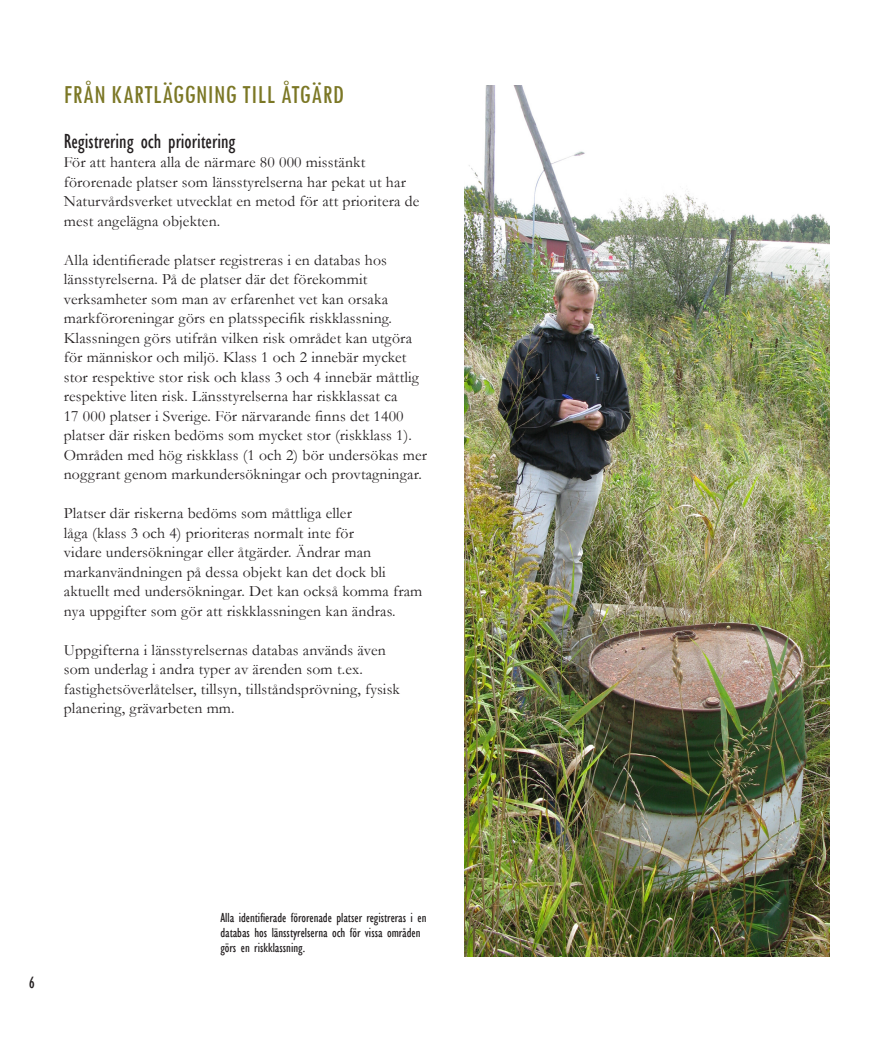
<style>
.page{position:relative;width:893px;height:1063px;background:#fff}
.page>*{position:absolute;margin:0;border:0;box-sizing:border-box;transform-origin:0 0}
.t1{font:condensed 27px "Tw Cen";letter-spacing:.01em;color:#7b7725}
.t2{font:condensed 21px "Gill Sans";color:#231f20}
.t3{font:condensed 16.5px "Gill Sans";color:#231f20}
.t4{font:15.75px/19.5px "Garamond";letter-spacing:.01em;color:#231f20}
.t5{font:condensed 13.5px/15px "Gill Sans";color:#231f20}
</style>
<div class="page">
<img style="left:465px;top:85px;width:364px;height:872px">
<p class="t1" style="left:64px;top:78px;width:282px">FRÅN KARTLÄGGNING TILL ÅTGÄRD</p>
<p class="t2" style="left:64px;top:128px;width:173px">Registrering och prioritering</p>
<p class="t4" style="left:64px;top:152px;width:357px">För att hantera alla de närmare 80 000 misstänkt förorenade platser som länsstyrelserna har pekat ut har Naturvårdsverket utvecklat en metod för att prioritera de mest angelägna objekten.</p>
<p class="t4" style="left:64px;top:250px;width:365px">Alla identifierade platser registreras i en databas hos länsstyrelserna. På de platser där det förekommit verksamheter som man av erfarenhet vet kan orsaka markföroreningar görs en platsspecifik riskklassning.<br>Klassningen görs utifrån vilken risk området kan utgöra för människor och miljö. Klass 1 och 2 innebär mycket stor respektive stor risk och klass 3 och 4 innebär måttlig respektive liten risk. Länsstyrelserna har riskklassat ca<br>17 000 platser i Sverige. För närvarande finns det 1400 platser där risken bedöms som mycket stor (riskklass 1).<br>Områden med hög riskklass (1 och 2) bör undersökas mer noggrant genom markundersökningar och provtagningar.</p>
<p class="t4" style="left:64px;top:503px;width:360px">Platser där riskerna bedöms som måttliga eller<br>låga (klass 3 och 4) prioriteras normalt inte för<br>vidare undersökningar eller åtgärder. Ändrar man markanvändningen på dessa objekt kan det dock bli aktuellt med undersökningar. Det kan också komma fram nya uppgifter som gör att riskklassningen kan ändras.</p>
<p class="t4" style="left:64px;top:640px;width:338px">Uppgifterna i länsstyrelsernas databas används även som underlag i andra typer av ärenden som t.ex. fastighetsöverlåtelser, tillsyn, tillståndsprövning, fysisk planering, grävarbeten mm.</p>
<p class="t3" style="left:29px;top:972px;width:8px">6</p>
<p class="t5" style="left:220px;top:910px;width:208px">Alla identifierade förorenade platser registreras i en databas hos länsstyrelserna och för vissa områden görs en riskklassning.</p>
</div>
